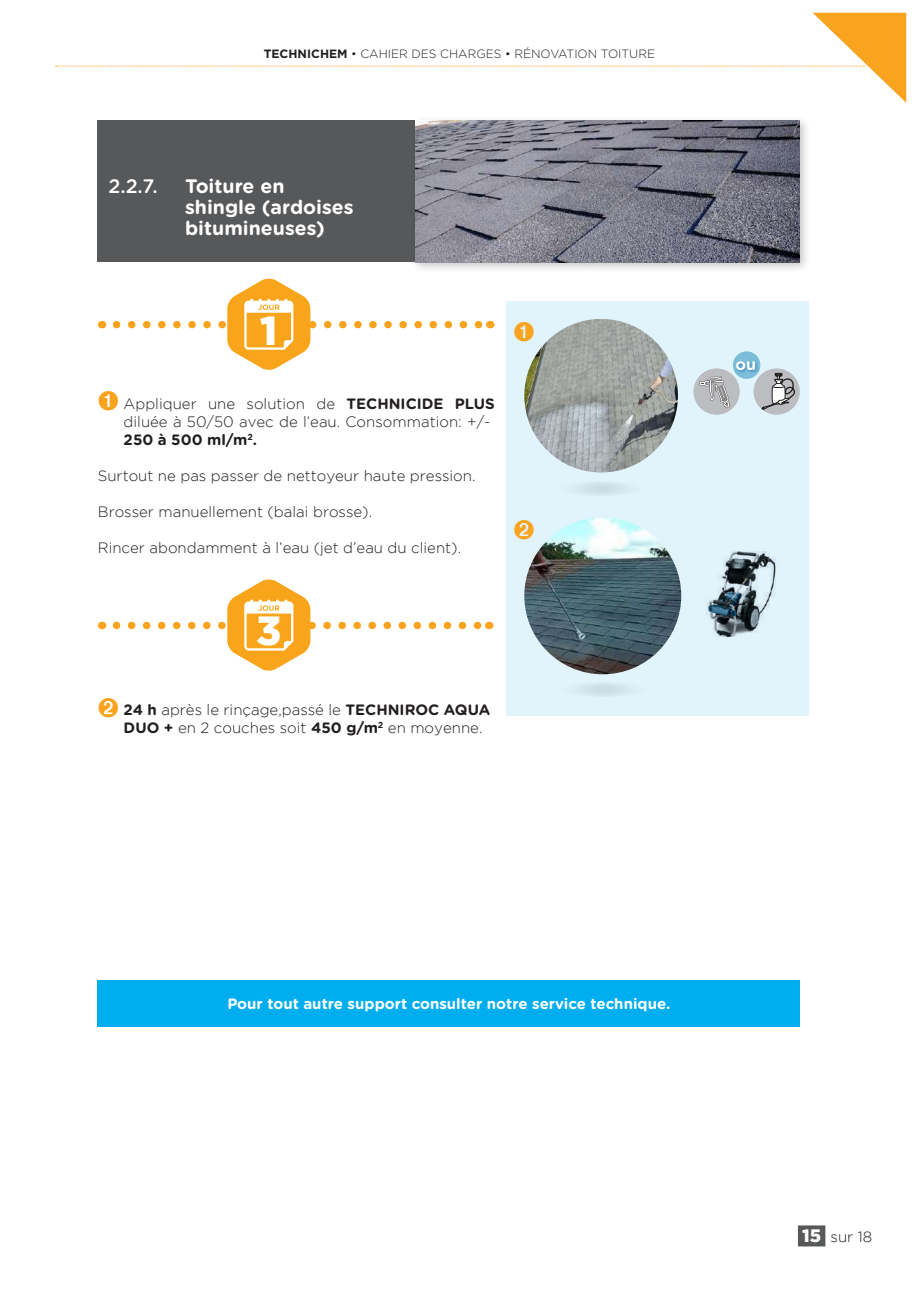
<style>
.page{position:relative;width:919px;height:1289px;background:#fff}
.page>*{position:absolute;margin:0;border:0;box-sizing:border-box;transform-origin:0 0}
.t1{font:900 40.65px "Gotham";color:#fff}
.t2{font:700 19.5px/21px "Gotham Rounded";color:#fff}
.t3{font:500 19.5px "Gotham Rounded";color:#fff}
.t4{font:700 16.2px "Gotham Rounded";color:#fff}
.t5{font:300 15px/18px "Gotham";color:#231f20}
.t6{font:700 15px "Gotham Rounded";color:#fff}
.t7{font:700 15px "Gotham Rounded";color:#231f20}
.t8{font:300 12px "Gotham";color:#231f20}
.s1{font-weight:700}
.s2{color:#f9a31f}
.s3{font-family:"Gotham Rounded";font-weight:700}
.s4{font-weight:900;font-size:18px;color:#fff}
</style>
<div class="page">
<svg style="left:56px;top:13px;width:850px;height:90px"></svg>
<div style="left:797px;top:1225px;width:28px;height:21px;background:#57585a"></div>
<div style="left:506px;top:301px;width:302px;height:414px;background:#e1f4fc"></div>
<div style="left:98px;top:121px;width:401px;height:141px;background:#57585a"></div>
<svg style="left:116px;top:278px;width:366px;height:92px"></svg>
<svg style="left:116px;top:579px;width:365px;height:92px"></svg>
<svg style="left:552px;top:481px;width:98px;height:15px"></svg>
<svg style="left:693px;top:368px;width:46px;height:47px"></svg>
<svg style="left:753px;top:368px;width:46px;height:47px"></svg>
<svg style="left:732px;top:351px;width:28px;height:28px"></svg>
<div style="left:734px;top:360px;width:24px;height:14px;background:#126dab;opacity:.75"></div>
<img style="left:524px;top:319px;width:154px;height:153px;border-radius:77px">
<svg style="left:553px;top:682px;width:100px;height:15px"></svg>
<img style="left:706px;top:552px;width:70px;height:85px">
<img style="left:524px;top:517px;width:157px;height:157px;border-radius:78px">
<div style="left:98px;top:979px;width:701px;height:47px;background:#00aeef"></div>
<div style="left:410px;top:116px;width:400px;height:157px;background:#231f20;opacity:.25"></div>
<img style="left:415px;top:121px;width:384px;height:141px">
<p class="t8" style="left:264px;top:47px;width:393px"><span class="s1">TECHNICHEM</span> • CAHIER DES CHARGES • RÉNOVATION TOITURE</p>
<h2 class="t3" style="left:108px;top:172px;width:51px">2.2.7.</h2>
<h2 class="t2" style="left:185px;top:175px;width:170px">Toiture en shingle (ardoises bitumineuses)</h2>
<h1 class="t1" style="left:260px;top:306px;width:19px">1</h1>
<p class="t5" style="left:124px;top:394px;width:373px;text-indent:-26px"><span class="s2">➊</span> Appliquer une solution de <span class="s3">TECHNICIDE PLUS </span>diluée à 50/50 avec de l’eau. Consommation: +/-</p>
<p class="t7" style="left:124px;top:428px;width:135px">250 à 500 ml/m<sup>2</sup>.</p>
<p class="t5" style="left:98px;top:466px;width:379px">Surtout ne pas passer de nettoyeur haute pression.</p>
<p class="t5" style="left:98px;top:502px;width:273px">Brosser manuellement (balai brosse).</p>
<p class="t5" style="left:98px;top:538px;width:365px">Rincer abondamment à l’eau (jet d’eau du client).</p>
<h1 class="t1" style="left:256px;top:607px;width:27px">3</h1>
<p class="t5" style="left:124px;top:700px;width:368px;text-indent:-26px"><span class="s2">➋</span> <span class="s3">24 h</span> après le rinçage,passé le <span class="s3">TECHNIROC AQUA<br>DUO +</span> en 2 couches soit <span class="s3">450 g/m</span><sup>2</sup> en moyenne.</p>
<p class="t4" style="left:735px;top:352px;width:22px">ou</p>
<p class="t6" style="left:227px;top:992px;width:444px">Pour tout autre support consulter notre service technique.</p>
<p class="t5" style="left:802px;top:1227px;width:71px"><span class="s4">15</span> sur 18</p>
</div>
